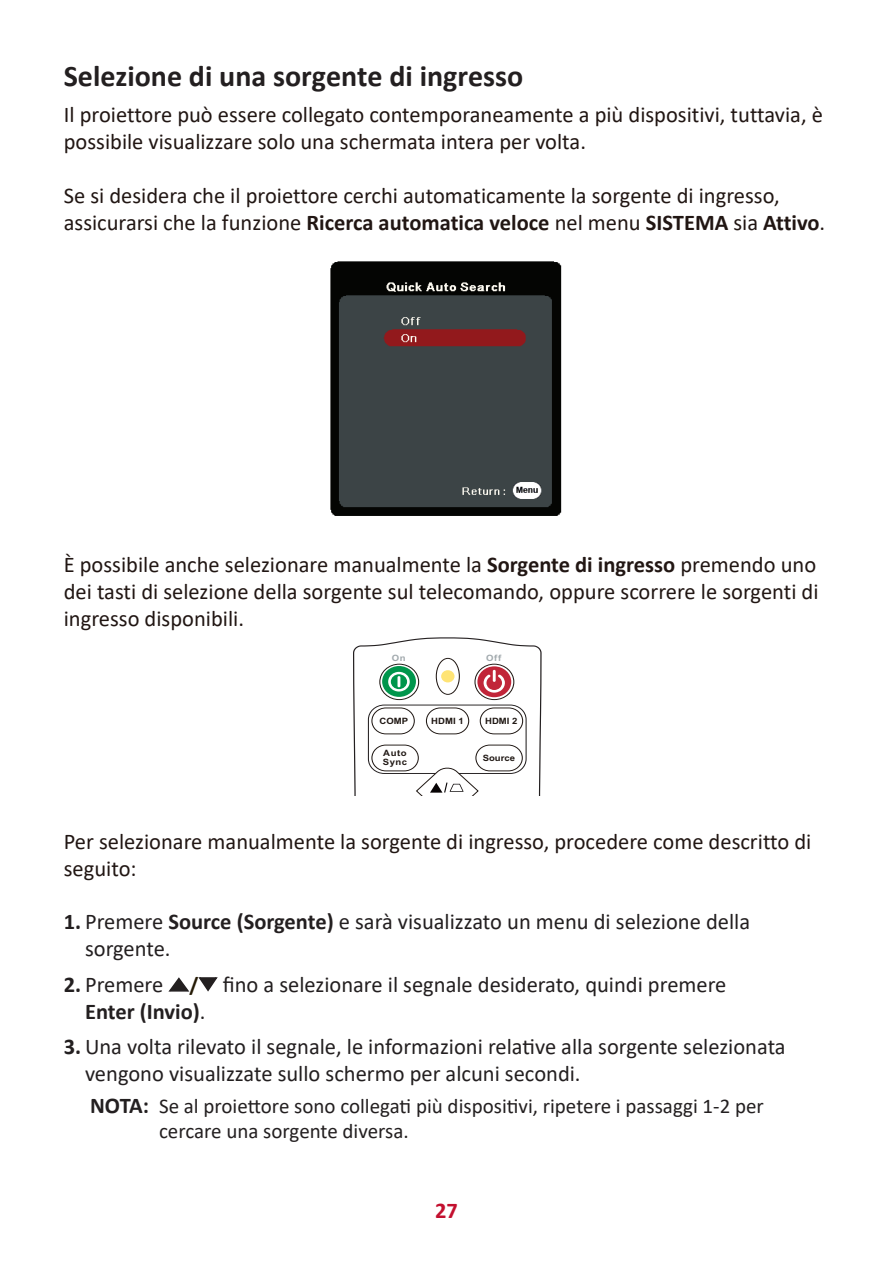
<style>
.page{position:relative;width:893px;height:1263px;background:#fff}
.page>*{position:absolute;margin:0;border:0;box-sizing:border-box;transform-origin:0 0}
.t1{font:700 30px "Calibri";color:#231f20}
.t2{font:22.5px/27px "Calibri";color:#211613}
.t3{font:22.5px/27px "Calibri";color:#231f20}
.t4{font:700 22.5px "Calibri";color:#c3102f}
.t5{font:21px/25.2px "Calibri";color:#231f20}
.t6{font:700 8.7px "Arial";color:#201814;scale:1.1 1}
.t7{font:700 8.7px/8.7px "Arial";letter-spacing:.05em;color:#201814;scale:1.1 1}
.t8{font:700 8.7px "Arial";color:#a1a9ad;scale:1.1 1}
.s1{font-weight:700}
.s2{font-weight:700;font-size:21px;color:#251a05}
.s3{font-weight:700;font-size:22.5px}
</style>
<div class="page">
<img style="left:330px;top:261px;width:232px;height:255px">
<svg style="left:353px;top:637px;width:189px;height:158px"></svg>
<svg style="left:168px;top:977px;width:22px;height:15px"></svg>
<svg style="left:198px;top:977px;width:20px;height:15px"></svg>
<h1 class="t1" style="left:64px;top:55px;width:461px">Selezione di una sorgente di ingresso</h1>
<p class="t2" style="left:64px;top:100px;width:761px">Il proiettore può essere collegato contemporaneamente a più dispositivi, tuttavia, è possibile visualizzare solo una schermata intera per volta.</p>
<p class="t2" style="left:64px;top:181px;width:763px">Se si desidera che il proiettore cerchi automaticamente la sorgente di ingresso, assicurarsi che la funzione <span class="s1">Ricerca automatica veloce</span> nel menu <span class="s1">SISTEMA</span> sia <span class="s1">Attivo</span>.</p>
<p class="t2" style="left:64px;top:550px;width:756px;text-align:justify">È possibile anche selezionare manualmente la <span class="s1">Sorgente di ingresso</span> premendo uno dei tasti di selezione della sorgente sul telecomando, oppure scorrere le sorgenti di ingresso disponibili.</p>
<p class="t8" style="left:392px;top:652px;width:14px">On</p>
<p class="t8" style="left:486px;top:652px;width:16px">Off</p>
<p class="t6" style="left:379px;top:715px;width:28px">COMP</p>
<p class="t6" style="left:431px;top:715px;width:31px">HDMI 1</p>
<p class="t6" style="left:485px;top:715px;width:31px">HDMI 2</p>
<p class="t6" style="left:483px;top:751px;width:31px">Source</p>
<p class="t7" style="left:383px;top:749px;width:23px">Auto<br>Sync</p>
<p class="t2" style="left:64px;top:828px;width:749px">Per selezionare manualmente la sorgente di ingresso, procedere come descritto di seguito:</p>
<p class="t3" style="left:85px;top:907px;width:667px;text-indent:-21px"><span class="s1">1.</span> Premere <span class="s1">Source (Sorgente)</span> e sarà visualizzato un menu di selezione della sorgente.</p>
<p class="t3" style="left:85px;top:970px;width:643px;text-indent:-21px"><span class="s1">2.</span> Premere <span class="s2">/</span> fino a selezionare il segnale desiderato, quindi premere<br><span class="s1">Enter (Invio)</span>.</p>
<p class="t3" style="left:85px;top:1032px;width:702px;text-indent:-21px"><span class="s1">3.</span> Una volta rilevato il segnale, le informazioni relative alla sorgente selezionata vengono visualizzate sullo schermo per alcuni secondi.</p>
<p class="t5" style="left:159px;top:1092px;width:606px;text-indent:-69px"><span class="s3">NOTA:</span> Se al proiettore sono collegati più dispositivi, ripetere i passaggi 1-2 per cercare una sorgente diversa.</p>
<p class="t4" style="left:435px;top:1194px;width:24px">27</p>
</div>
